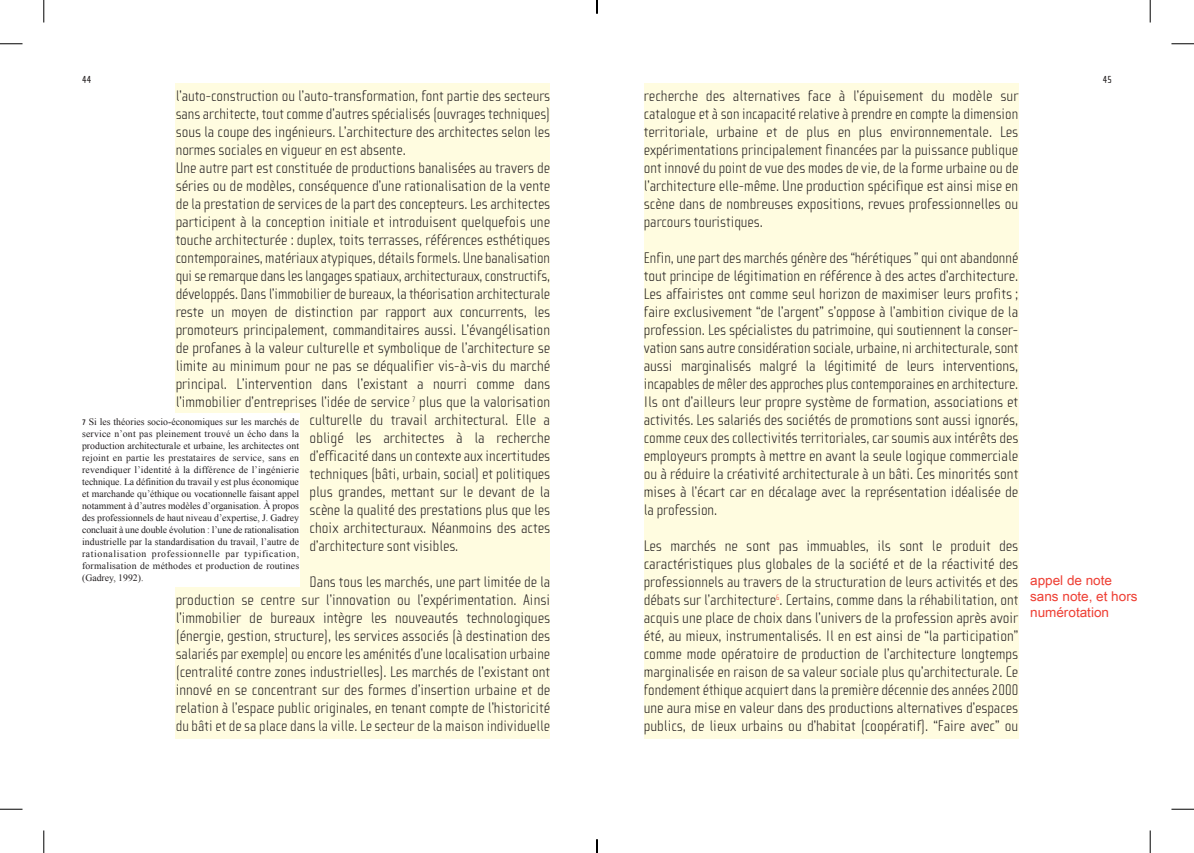
<style>
.page{position:relative;width:1194px;height:853px;background:#fff}
.page>*{position:absolute;margin:0;border:0;box-sizing:border-box;transform-origin:0 0}
.t1{font:15.75px/18px "Cholla Sans Lieux Communs";color:#231f20;text-align:justify}
.t2{font:13.5px/16.2px "Arial Unicode MS";color:#ee3f34}
.t3{font:10.5px "Cholla Sans OT";color:#231f20}
.t4{font:9.75px/12px "Times New Roman";letter-spacing:.02em;color:#231f20;text-align:justify}
.s1{font-family:"Cholla Sans OT";font-weight:700;font-size:8.25px}
</style>
<div class="page">
<div style="left:176px;top:83px;width:374px;height:656px;background:#fffce0"></div>
<div style="left:82px;top:414px;width:217px;height:173px;background:#fff"></div>
<div style="left:643px;top:83px;width:374px;height:656px;background:#fffce0"></div>
<svg style="left:0;top:44px;width:22px;height:1px"></svg>
<svg style="left:1171px;top:44px;width:22px;height:1px"></svg>
<svg style="left:0;top:809px;width:22px;height:1px"></svg>
<svg style="left:1171px;top:809px;width:22px;height:1px"></svg>
<svg style="left:44px;top:0;width:1px;height:23px"></svg>
<svg style="left:44px;top:830px;width:1px;height:23px"></svg>
<svg style="left:1149px;top:0;width:1px;height:23px"></svg>
<svg style="left:1149px;top:830px;width:1px;height:23px"></svg>
<svg style="left:596px;top:0;width:1px;height:14px"></svg>
<svg style="left:596px;top:839px;width:1px;height:14px"></svg>
<p class="t3" style="left:82px;top:74px;width:11px">44</p>
<p class="t1" style="left:176px;top:87px;width:376px">l’auto-construction ou l’auto-transformation, font partie des secteurs</p>
<p class="t1" style="left:176px;top:105px;width:376px">sans architecte, tout comme d’autres spécialisés (ouvrages techniques)</p>
<p class="t1" style="left:176px;top:123px;width:376px">sous la coupe des ingénieurs. L’architecture des architectes selon les</p>
<p class="t1" style="left:176px;top:141px;width:231px">normes sociales en vigueur en est absente.</p>
<p class="t1" style="left:176px;top:159px;width:376px">Une autre part est constituée de productions banalisées au travers de</p>
<p class="t1" style="left:176px;top:177px;width:376px">séries ou de modèles, conséquence d’une rationalisation de la vente</p>
<p class="t1" style="left:176px;top:195px;width:376px">de la prestation de services de la part des concepteurs. Les architectes</p>
<p class="t1" style="left:176px;top:213px;width:376px">participent à la conception initiale et introduisent quelquefois une</p>
<p class="t1" style="left:176px;top:231px;width:376px">touche architecturée : duplex, toits terrasses, références esthétiques</p>
<p class="t1" style="left:176px;top:249px;width:376px">contemporaines, matériaux atypiques, détails formels. Une banalisation</p>
<p class="t1" style="left:176px;top:267px;width:376px">qui se remarque dans les langages spatiaux, architecturaux, constructifs,</p>
<p class="t1" style="left:176px;top:285px;width:376px">développés. Dans l’immobilier de bureaux, la théorisation architecturale</p>
<p class="t1" style="left:176px;top:303px;width:376px">reste un moyen de distinction par rapport aux concurrents, les</p>
<p class="t1" style="left:176px;top:321px;width:376px">promoteurs principalement, commanditaires aussi. L’évangélisation</p>
<p class="t1" style="left:176px;top:339px;width:376px">de profanes à la valeur culturelle et symbolique de l’architecture se</p>
<p class="t1" style="left:176px;top:357px;width:376px">limite au minimum pour ne pas se déqualifier vis-à-vis du marché</p>
<p class="t1" style="left:176px;top:375px;width:376px">principal. L’intervention dans l’existant a nourri comme dans</p>
<p class="t1" style="left:176px;top:393px;width:376px">l’immobilier d’entreprises l’idée de service <sup>7</sup> plus que la valorisation</p>
<p class="t1" style="left:309px;top:411px;width:242px">culturelle du travail architectural. Elle a</p>
<p class="t1" style="left:309px;top:429px;width:242px">obligé les architectes à la recherche</p>
<p class="t1" style="left:309px;top:447px;width:242px">d’efficacité dans un contexte aux incertitudes</p>
<p class="t1" style="left:309px;top:465px;width:242px">techniques (bâti, urbain, social) et politiques</p>
<p class="t1" style="left:309px;top:483px;width:242px">plus grandes, mettant sur le devant de la</p>
<p class="t1" style="left:309px;top:501px;width:242px">scène la qualité des prestations plus que les</p>
<p class="t1" style="left:309px;top:519px;width:242px">choix architecturaux. Néanmoins des actes</p>
<p class="t1" style="left:309px;top:537px;width:150px">d’architecture sont visibles.</p>
<p class="t1" style="left:176px;top:573px;width:376px;text-indent:134px">Dans tous les marchés, une part limitée de la production se centre sur l’innovation ou l’expérimentation. Ainsi l’immobilier de bureaux intègre les nouveautés technologiques (énergie, gestion, structure), les services associés (à destination des salariés par exemple) ou encore les aménités d’une localisation urbaine (centralité contre zones industrielles). Les marchés de l’existant ont innové en se concentrant sur des formes d’insertion urbaine et de relation à l’espace public originales, en tenant compte de l’historicité du bâti et de sa place dans la ville. Le secteur de la maison individuelle</p>
<p class="t4" style="left:82px;top:416px;width:218px"><span class="s1">7</span> Si les théories socio-économiques sur les marchés de service n’ont pas pleinement trouvé un écho dans la production architecturale et urbaine, les architectes ont rejoint en partie les prestataires de service, sans en revendiquer l’identité à la différence de l’ingénierie technique. La définition du travail y est plus économique et marchande qu’éthique ou vocationnelle faisant appel notamment à d’autres modèles d’organisation. À propos des professionnels de haut niveau d’expertise, J. Gadrey concluait à une double évolution : l’une de rationalisation industrielle par la standardisation du travail, l’autre de rationalisation professionnelle par typification, formalisation de méthodes et production de routines (Gadrey, 1992).</p>
<p class="t1" style="left:643px;top:87px;width:376px">recherche des alternatives face à l’épuisement du modèle sur catalogue et à son incapacité relative à prendre en compte la dimension territoriale, urbaine et de plus en plus environnementale. Les expérimentations principalement financées par la puissance publique ont innové du point de vue des modes de vie, de la forme urbaine ou de l’architecture elle-même. Une production spécifique est ainsi mise en scène dans de nombreuses expositions, revues professionnelles ou parcours touristiques.</p>
<p class="t1" style="left:643px;top:249px;width:376px">Enfin, une part des marchés génère des “hérétiques ” qui ont abandonné tout principe de légitimation en référence à des actes d’architecture.<br>Les affairistes ont comme seul horizon de maximiser leurs profits ; faire exclusivement “de l’argent” s’oppose à l’ambition civique de la profession. Les spécialistes du patrimoine, qui soutiennent la conser&shy;vation sans autre considération sociale, urbaine, ni architecturale, sont aussi marginalisés malgré la légitimité de leurs interventions, incapables de mêler des approches plus contemporaines en architecture.<br>Ils ont d’ailleurs leur propre système de formation, associations et activités. Les salariés des sociétés de promotions sont aussi ignorés, comme ceux des collectivités territoriales, car soumis aux intérêts des employeurs prompts à mettre en avant la seule logique commerciale ou à réduire la créativité architecturale à un bâti. Ces minorités sont mises à l’écart car en décalage avec la représentation idéalisée de la profession.</p>
<p class="t1" style="left:643px;top:537px;width:376px">Les marchés ne sont pas immuables, ils sont le produit des caractéristiques plus globales de la société et de la réactivité des professionnels au travers de la structuration de leurs activités et des débats sur l’architecture<sup>6</sup>. Certains, comme dans la réhabilitation, ont acquis une place de choix dans l’univers de la profession après avoir été, au mieux, instrumentalisés. Il en est ainsi de “la participation” comme mode opératoire de production de l’architecture longtemps marginalisée en raison de sa valeur sociale plus qu’architecturale. Ce fondement éthique acquiert dans la première décennie des années 2000 une aura mise en valeur dans des productions alternatives d’espaces publics, de lieux urbains ou d’habitat (coopératif). “Faire avec” ou</p>
<p class="t3" style="left:1102px;top:74px;width:10px">45</p>
<p class="t2" style="left:1029px;top:572px;width:109px">appel de note sans note, et hors numérotation</p>
</div>
